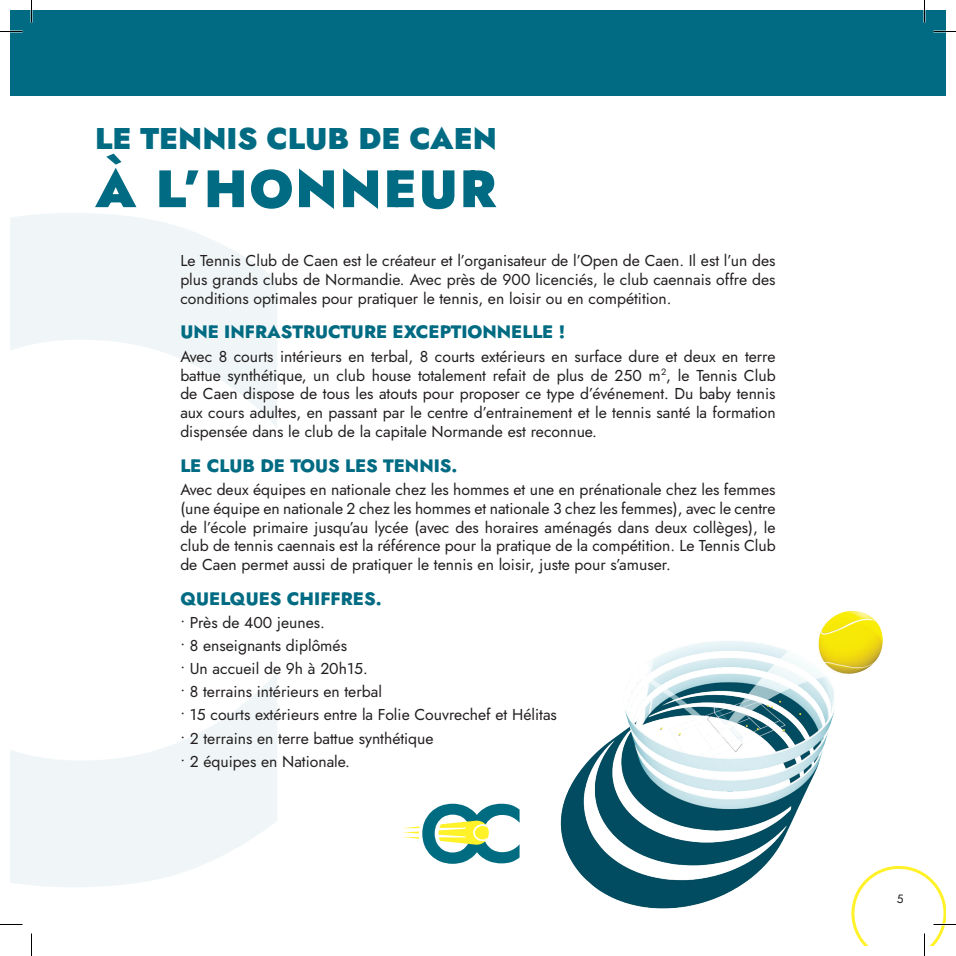
<style>
.page{position:relative;width:956px;height:956px;background:#fff}
.page>*{position:absolute;margin:0;border:0;box-sizing:border-box;transform-origin:0 0}
.t1{font:900 52.5px "Jost";letter-spacing:.035em;color:#006b82}
.t2{font:900 30px "Jost";color:#006b82}
.t3{font:800 18px "Jost";color:#006b82}
.t4{font:15.75px/18.9px "Jost";color:#231f20;text-align:justify}
.t5{font:12px "Jost";color:#231f20}
</style>
<div class="page">
<svg style="left:10px;top:213px;width:267px;height:674px"></svg>
<div style="left:10px;top:10px;width:936px;height:85px;background:#006b82"></div>
<svg style="left:403px;top:804px;width:117px;height:60px"></svg>
<img style="left:560px;top:610px;width:323px;height:299px">
<hr style="left:923px;top:0;width:2px;height:23px;background:#fff">
<svg style="left:0;top:31px;width:22px;height:1px"></svg>
<svg style="left:933px;top:31px;width:23px;height:1px"></svg>
<svg style="left:0;top:924px;width:22px;height:1px"></svg>
<svg style="left:31px;top:0;width:1px;height:23px"></svg>
<svg style="left:31px;top:933px;width:1px;height:23px"></svg>
<svg style="left:924px;top:0;width:1px;height:23px"></svg>
<svg style="left:851px;top:866px;width:105px;height:90px"></svg>
<p class="t2" style="left:95px;top:118px;width:403px">LE TENNIS CLUB DE CAEN</p>
<p class="t1" style="left:95px;top:153px;width:403px">À L’HONNEUR</p>
<p class="t4" style="left:180px;top:251px;width:597px">Le Tennis Club de Caen est le créateur et l’organisateur de l’Open de Caen. Il est l’un des plus grands clubs de Normandie. Avec près de 900 licenciés, le club caennais offre des conditions optimales pour pratiquer le tennis, en loisir ou en compétition.</p>
<p class="t3" style="left:180px;top:320px;width:386px">UNE INFRASTRUCTURE EXCEPTIONNELLE !</p>
<p class="t4" style="left:180px;top:347px;width:597px">Avec 8 courts intérieurs en terbal, 8 courts extérieurs en surface dure et deux en terre battue synthétique, un club house totalement refait de plus de 250 m<sup>2</sup>, le Tennis Club de Caen dispose de tous les atouts pour proposer ce type d’événement. Du baby tennis aux cours adultes, en passant par le centre d’entrainement et le tennis santé la formation dispensée dans le club de la capitale Normande est reconnue.</p>
<p class="t3" style="left:180px;top:453px;width:279px">LE CLUB DE TOUS LES TENNIS.</p>
<p class="t4" style="left:180px;top:480px;width:597px">Avec deux équipes en nationale chez les hommes et une en prénationale chez les femmes (une équipe en nationale 2 chez les hommes et nationale 3 chez les femmes), avec le centre de l’école primaire jusqu’au lycée (avec des horaires aménagés dans deux collèges), le club de tennis caennais est la référence pour la pratique de la compétition. Le Tennis Club de Caen permet aussi de pratiquer le tennis en loisir, juste pour s’amuser.</p>
<p class="t3" style="left:180px;top:586px;width:203px">QUELQUES CHIFFRES.</p>
<p class="t4" style="left:180px;top:613px;width:146px">• Près de 400 jeunes.</p>
<p class="t4" style="left:180px;top:636px;width:168px">• 8 enseignants diplômés</p>
<p class="t4" style="left:180px;top:659px;width:189px">• Un accueil de 9h à 20h15.</p>
<p class="t4" style="left:180px;top:682px;width:203px">• 8 terrains intérieurs en terbal</p>
<p class="t4" style="left:180px;top:706px;width:378px">• 15 courts extérieurs entre la Folie Couvrechef et Hélitas</p>
<p class="t4" style="left:180px;top:729px;width:255px">• 2 terrains en terre battue synthétique</p>
<p class="t4" style="left:180px;top:752px;width:171px">• 2 équipes en Nationale.</p>
<p class="t5" style="left:897px;top:891px;width:8px">5</p>
</div>
